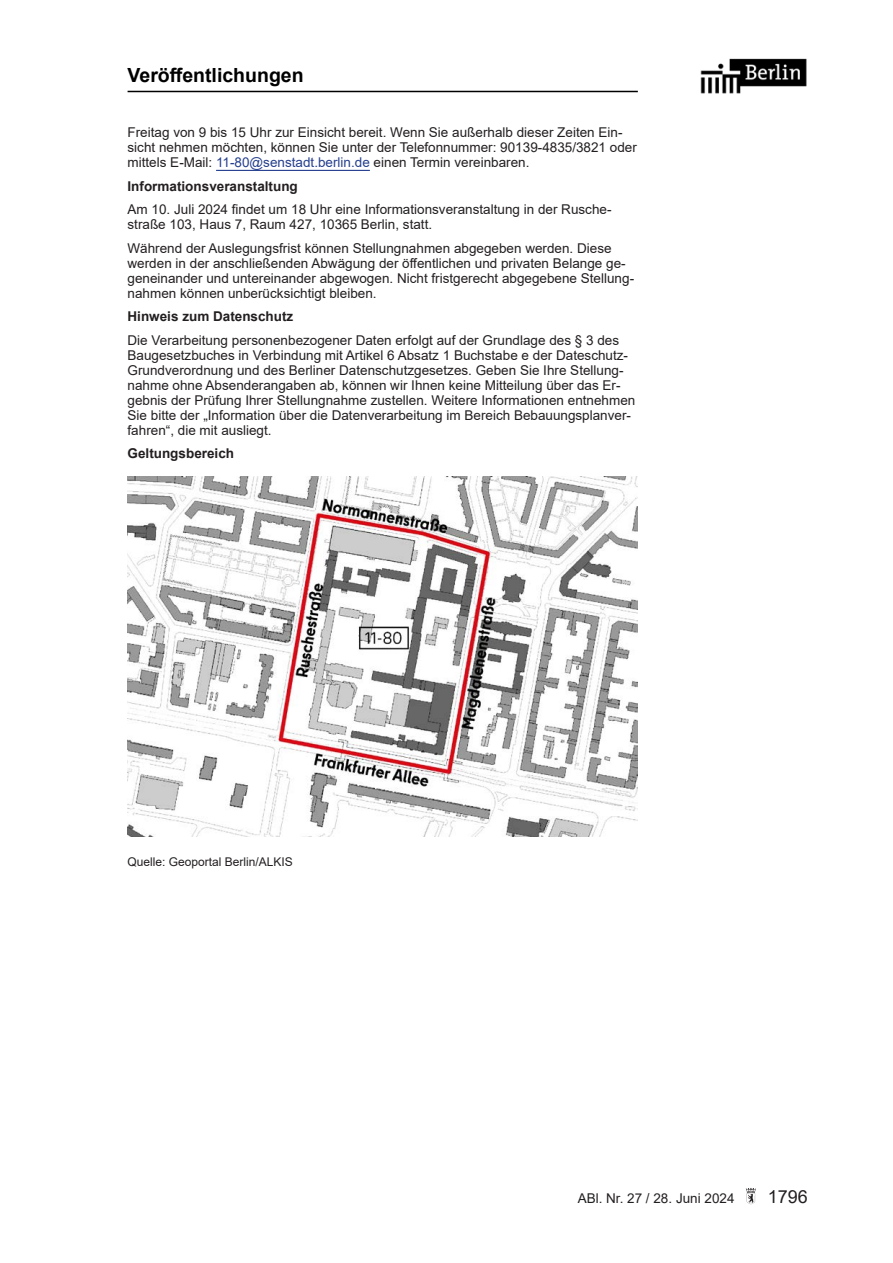
<style>
.page{position:relative;width:893px;height:1263px;background:#fff}
.page>*{position:absolute;margin:0;border:0;box-sizing:border-box;transform-origin:0 0}
.t1{font:700 19.5px "Arial";color:#000}
.t2{font:18px "Arial";color:#231f20}
.Text{font:13.5px/15px "Arial";color:#231f20}
.Text-2{font:700 13.5px "Arial";color:#231f20}
.Text-3{font:12px "Arial";color:#231f20}
.s1{color:#253f8e}
</style>
<div class="page">
<img style="left:701px;top:58px;width:106px;height:36px">
<hr style="left:128px;top:91px;width:510px;height:1px;background:#000">
<img style="left:745px;top:1188px;width:11px;height:16px">
<hr style="left:216px;top:170px;width:154px;height:1px;background:#253f8e">
<img style="left:128px;top:476px;width:510px;height:361px">
<h1 class="t1" style="left:128px;top:62px;width:178px">Veröffentlichungen</h1>
<p class="Text" style="left:128px;top:125px;width:511px">Freitag von 9 bis 15 Uhr zur Einsicht bereit. Wenn Sie außerhalb dieser Zeiten Ein&shy;sicht nehmen möchten, können Sie unter der Telefonnummer: 90139-4835/3821 oder mittels E-Mail: <span class="s1">11-80@senstadt.berlin.de</span> einen Termin vereinbaren.</p>
<p class="Text-2" style="left:128px;top:177px;width:172px">Informationsveranstaltung</p>
<p class="Text" style="left:128px;top:202px;width:485px">Am 10. Juli 2024 findet um 18 Uhr eine Informationsveranstaltung in der Rusche&shy;straße 103, Haus 7, Raum 427, 10365 Berlin, statt.</p>
<p class="Text" style="left:128px;top:241px;width:508px">Während der Auslegungsfrist können Stellungnahmen abgegeben werden. Diese werden in der anschließenden Abwägung der öffentlichen und privaten Belange ge&shy;geneinander und untereinander abgewogen. Nicht fristgerecht abgegebene Stellung&shy;nahmen können unberücksichtigt bleiben.</p>
<p class="Text-2" style="left:128px;top:307px;width:167px">Hinweis zum Datenschutz</p>
<p class="Text" style="left:128px;top:333px;width:509px">Die Verarbeitung personenbezogener Daten erfolgt auf der Grundlage des § 3 des Baugesetzbuches in Verbindung mit Artikel 6 Absatz 1 Buchstabe e der Dateschutz-Grundverordnung und des Berliner Datenschutzgesetzes. Geben Sie Ihre Stellung&shy;nahme ohne Absenderangaben ab, können wir Ihnen keine Mitteilung über das Er&shy;gebnis der Prüfung Ihrer Stellungnahme zustellen. Weitere Informationen entnehmen Sie bitte der „Information über die Datenverarbeitung im Bereich Bebauungsplanver&shy;fahren“, die mit ausliegt.</p>
<p class="Text-2" style="left:128px;top:444px;width:108px">Geltungsbereich</p>
<p class="Text-3" style="left:128px;top:853px;width:167px">Quelle: Geoportal Berlin/ALKIS</p>
<p class="Text" style="left:578px;top:1190px;width:158px">ABl. Nr. 27 / 28. Juni 2024</p>
<h2 class="t2" style="left:768px;top:1184px;width:42px">1796</h2>
</div>
